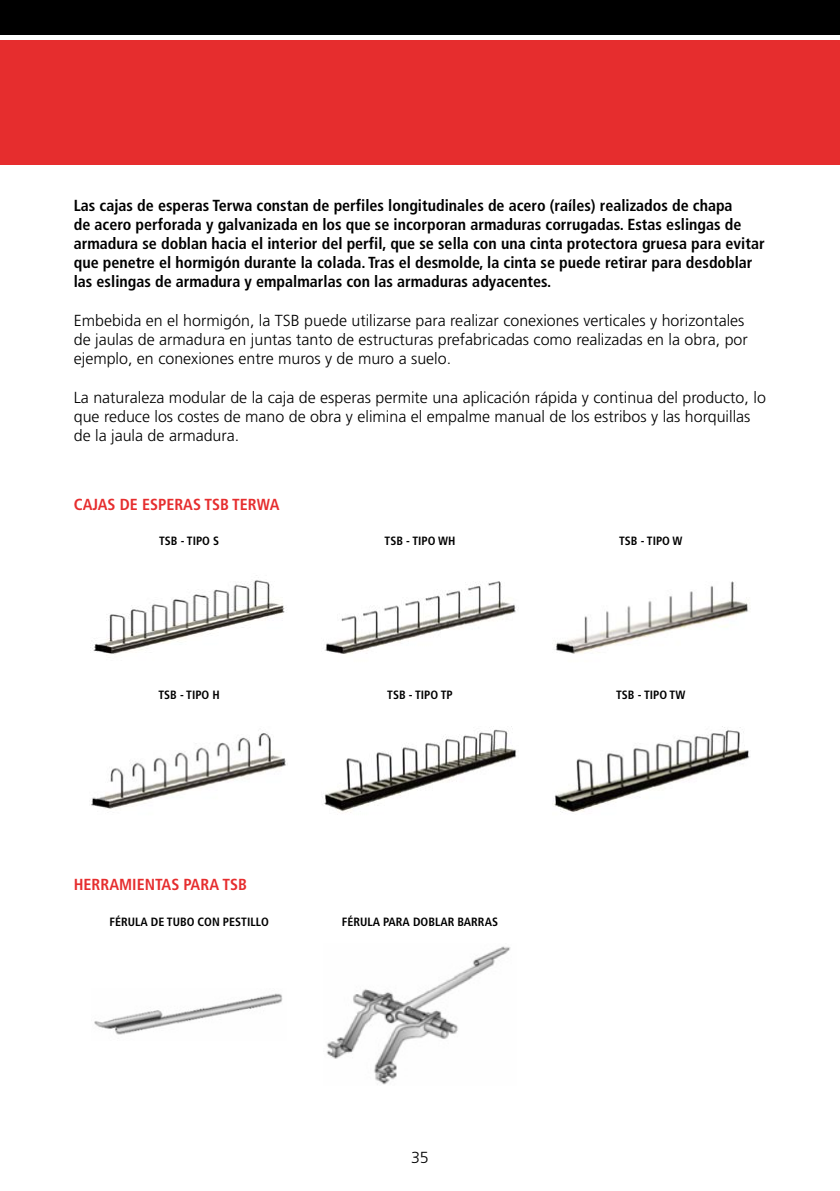
<style>
.page{position:relative;width:840px;height:1191px;background:#fff}
.page>*{position:absolute;margin:0;border:0;box-sizing:border-box;transform-origin:0 0}
.t1{font:700 condensed 16px/19.2px "Frutiger";color:#000}
.t2{font:300 16px/19.2px "Frutiger";color:#000}
.t3{font:700 condensed 16px "Frutiger";color:#e62d2e}
.t4{font:700 condensed 12px "Frutiger";color:#000}
</style>
<div class="page">
<div style="left:0;top:0;width:839px;height:34px;background:#000"></div>
<div style="left:0;top:40px;width:839px;height:124px;background:#e62d2e"></div>
<img style="left:92px;top:575px;width:193px;height:79px">
<img style="left:325px;top:581px;width:191px;height:73px">
<img style="left:552px;top:581px;width:197px;height:73px">
<img style="left:91px;top:733px;width:195px;height:76px">
<img style="left:324px;top:726px;width:193px;height:87px">
<img style="left:552px;top:726px;width:197px;height:87px">
<img style="left:94px;top:993px;width:189px;height:42px">
<img style="left:326px;top:946px;width:185px;height:139px">
<p class="t1" style="left:74px;top:195px;width:692px">Las cajas de esperas Terwa constan de perfiles longitudinales de acero (raíles) realizados de chapa<br>de acero perforada y galvanizada en los que se incorporan armaduras corrugadas. Estas eslingas de armadura se doblan hacia el interior del perfil, que se sella con una cinta protectora gruesa para evitar que penetre el hormigón durante la colada. Tras el desmolde, la cinta se puede retirar para desdoblar las eslingas de armadura y empalmarlas con las armaduras adyacentes.</p>
<p class="t2" style="left:74px;top:310px;width:675px">Embebida en el hormigón, la TSB puede utilizarse para realizar conexiones verticales y horizontales de jaulas de armadura en juntas tanto de estructuras prefabricadas como realizadas en la obra, por ejemplo, en conexiones entre muros y de muro a suelo.</p>
<p class="t2" style="left:74px;top:387px;width:693px">La naturaleza modular de la caja de esperas permite una aplicación rápida y continua del producto, lo que reduce los costes de mano de obra y elimina el empalme manual de los estribos y las horquillas de la jaula de armadura.</p>
<p class="t3" style="left:74px;top:494px;width:207px">CAJAS DE ESPERAS TSB TERWA</p>
<p class="t4" style="left:159px;top:534px;width:62px">TSB - TIPO S</p>
<p class="t4" style="left:384px;top:534px;width:72px">TSB - TIPO WH</p>
<p class="t4" style="left:618px;top:534px;width:65px">TSB - TIPO W</p>
<p class="t4" style="left:158px;top:687px;width:63px">TSB - TIPO H</p>
<p class="t4" style="left:387px;top:687px;width:67px">TSB - TIPO TP</p>
<p class="t4" style="left:616px;top:687px;width:71px">TSB - TIPO TW</p>
<p class="t3" style="left:74px;top:875px;width:175px">HERRAMIENTAS PARA TSB</p>
<p class="t4" style="left:109px;top:914px;width:161px">FÉRULA DE TUBO CON PESTILLO</p>
<p class="t4" style="left:342px;top:914px;width:157px">FÉRULA PARA DOBLAR BARRAS</p>
<p class="t2" style="left:411px;top:1148px;width:19px">35</p>
</div>
